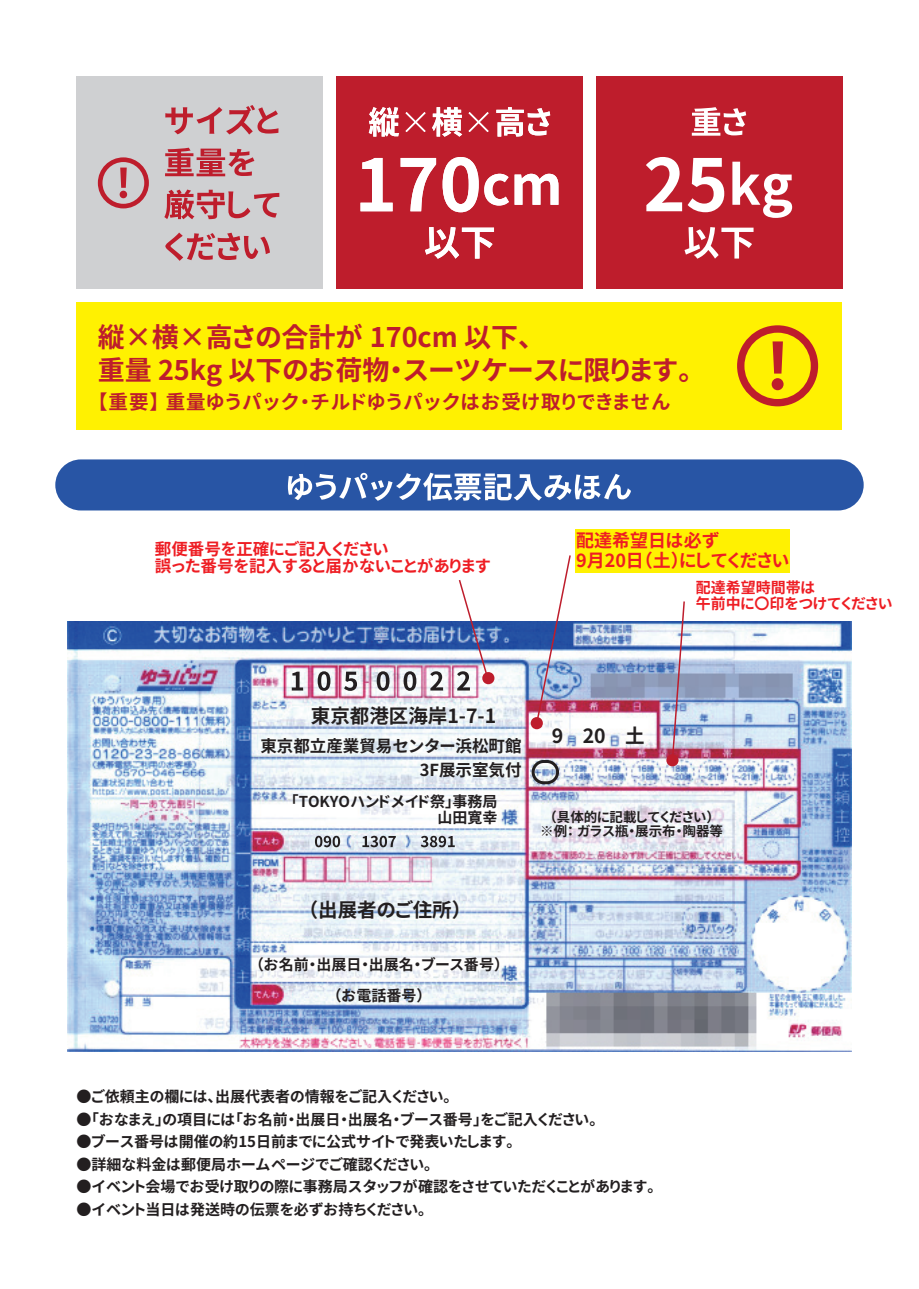
<style>
.page{position:relative;width:919px;height:1289px;background:#fff}
.page>*{position:absolute;margin:0;border:0;box-sizing:border-box;transform-origin:0 0}
.t1{font:27px/33px "Gen Shin Gothic P Bold";color:#be1d2c}
.t2{font:19.5px "Gen Shin Gothic P Bold";letter-spacing:.05em;color:#be1d2c}
.t3{font:19.5px "Gen Shin Gothic P Bold";color:#231f20}
.t4{font:18px/19.5px "Gen Shin Gothic P Bold";color:#ee1d23}
.t5{font:16.5px/16.5px "Gen Shin Gothic P Bold";color:#ee1d23}
.t6{font:16.5px "Gen Shin Gothic P Bold";color:#231f20}
.t7{font:15px/16.5px "Gen Shin Gothic P Bold";color:#231f20;text-align:right}
.t8{font:15px/16.5px "Gen Shin Gothic P Bold";color:#ee1d23}
.t9{font:13.5px/13.5px "Gen Shin Gothic P Bold";color:#231f20;text-align:center}
</style>
<div class="page">
<div style="left:574px;top:529px;width:215px;height:43px;background:#fff101"></div>
<img style="left:67px;top:621px;width:784px;height:430px">
<div style="left:55px;top:459px;width:808px;height:51px;background:#2855a5;border-radius:26px"></div>
<svg style="left:288px;top:472px;width:343px;height:29px"></svg>
<svg style="left:315px;top:835px;width:25px;height:12px"></svg>
<svg style="left:362px;top:835px;width:34px;height:12px"></svg>
<svg style="left:420px;top:835px;width:35px;height:12px"></svg>
<img style="left:530px;top:555px;width:42px;height:174px">
<svg style="left:666px;top:601px;width:19px;height:165px"></svg>
<div style="left:531px;top:760px;width:28px;height:24px;border:3px solid #231f20;border-radius:11px"></div>
<svg style="left:292px;top:671px;width:11px;height:19px"></svg>
<svg style="left:317px;top:671px;width:13px;height:20px"></svg>
<svg style="left:344px;top:671px;width:13px;height:20px"></svg>
<svg style="left:376px;top:671px;width:13px;height:20px"></svg>
<svg style="left:403px;top:671px;width:13px;height:20px"></svg>
<svg style="left:430px;top:671px;width:13px;height:19px"></svg>
<svg style="left:457px;top:580px;width:37px;height:110px"></svg>
<div style="left:595px;top:77px;width:247px;height:212px;background:#be1d2c"></div>
<svg style="left:646px;top:157px;width:78px;height:55px"></svg>
<svg style="left:732px;top:162px;width:60px;height:56px"></svg>
<svg style="left:684px;top:227px;width:69px;height:32px"></svg>
<svg style="left:691px;top:107px;width:55px;height:29px"></svg>
<div style="left:336px;top:77px;width:247px;height:212px;background:#be1d2c"></div>
<svg style="left:360px;top:158px;width:32px;height:53px"></svg>
<svg style="left:400px;top:158px;width:36px;height:53px"></svg>
<svg style="left:442px;top:157px;width:36px;height:55px"></svg>
<svg style="left:484px;top:174px;width:74px;height:31px"></svg>
<svg style="left:425px;top:227px;width:69px;height:32px"></svg>
<svg style="left:369px;top:107px;width:30px;height:30px"></svg>
<svg style="left:405px;top:112px;width:20px;height:20px"></svg>
<svg style="left:432px;top:107px;width:30px;height:30px"></svg>
<svg style="left:468px;top:112px;width:20px;height:20px"></svg>
<svg style="left:496px;top:107px;width:54px;height:30px"></svg>
<div style="left:77px;top:77px;width:246px;height:212px;background:#cfd0d2"></div>
<svg style="left:165px;top:105px;width:113px;height:29px"></svg>
<svg style="left:165px;top:148px;width:89px;height:28px"></svg>
<svg style="left:164px;top:189px;width:115px;height:30px"></svg>
<svg style="left:165px;top:232px;width:105px;height:29px"></svg>
<svg style="left:98px;top:157px;width:51px;height:51px"></svg>
<div style="left:77px;top:302px;width:765px;height:127px;background:#fff101"></div>
<svg style="left:737px;top:325px;width:81px;height:81px"></svg>
<h1 class="t1" style="left:98px;top:319px;width:595px">縦×横×高さの合計が 170cm 以下、<br>重量 25kg 以下のお荷物・スーツケースに限ります。</h1>
<h2 class="t2" style="left:98px;top:387px;width:574px">【重要】 重量ゆうパック・チルドゆうパックはお受け取りできません</h2>
<p class="t5" style="left:155px;top:540px;width:337px">郵便番号を正確にご記入ください<br>誤った番号を記入すると届かないことがあります</p>
<p class="t4" style="left:576px;top:530px;width:215px">配達希望日は必ず<br>9月20日（土）にしてください</p>
<p class="t8" style="left:695px;top:578px;width:198px">配達希望時間帯は<br>午前中に〇印をつけてください</p>
<h2 class="t3" style="left:311px;top:701px;width:187px">東京都港区海岸1-7-1</h2>
<p class="t6" style="left:260px;top:732px;width:262px">東京都立産業貿易センター浜松町館</p>
<p class="t6" style="left:419px;top:756px;width:103px">3F展示室気付</p>
<p class="t7" style="left:291px;top:792px;width:208px">「TOKYOハンドメイド祭」事務局山田寛幸</p>
<h2 class="t3" style="left:551px;top:721px;width:94px">9　20　土</h2>
<p class="t9" style="left:540px;top:810px;width:184px">（具体的に記載してください）<br>※例： ガラス瓶・展示布・陶器等</p>
<h2 class="t3" style="left:308px;top:895px;width:155px">（出展者のご住所）</h2>
<p class="t7" style="left:256px;top:955px;width:246px">（お名前・出展日・出展名・ブース番号）</p>
<p class="t7" style="left:334px;top:986px;width:91px">（お電話番号）</p>
<p class="t7" style="left:77px;top:1087px;width:376px">●ご依頼主の欄には、出展代表者の情報をご記入ください。</p>
<p class="t7" style="left:77px;top:1110px;width:521px">●「おなまえ」の項目には「お名前・出展日・出展名・ブース番号」をご記入ください。</p>
<p class="t7" style="left:77px;top:1132px;width:439px">●ブース番号は開催の約15日前までに公式サイトで発表いたします。</p>
<p class="t7" style="left:77px;top:1155px;width:356px">●詳細な料金は郵便局ホームページでご確認ください。</p>
<p class="t7" style="left:77px;top:1177px;width:580px">●イベント会場でお受け取りの際に事務局スタッフが確認をさせていただくことがあります。</p>
<p class="t7" style="left:77px;top:1200px;width:350px">●イベント当日は発送時の伝票を必ずお持ちください。</p>
</div>
